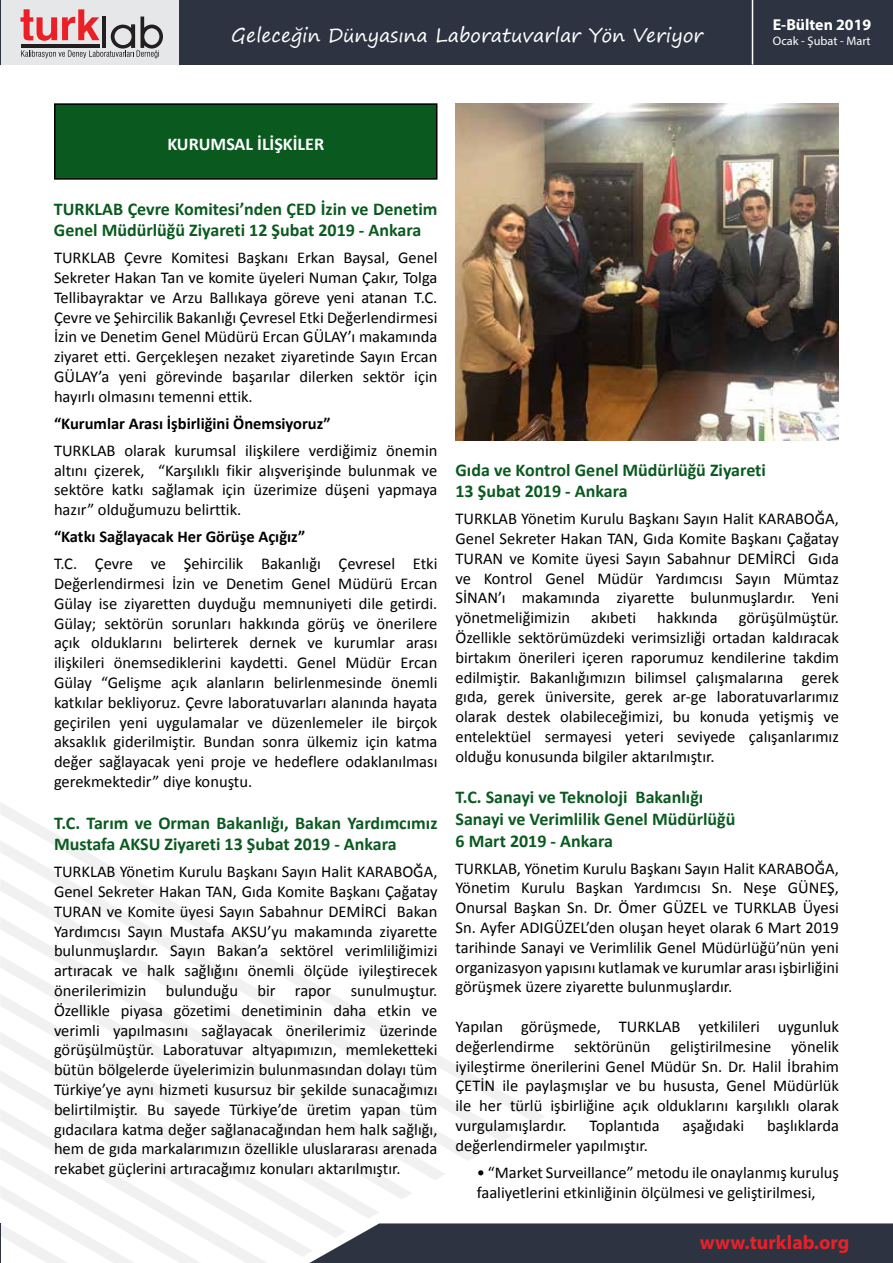
<style>
.page{position:relative;width:893px;height:1263px;background:#fff}
.page>*{position:absolute;margin:0;border:0;box-sizing:border-box;transform-origin:0 0}
.t1{font:700 19.8px "Myriad Pro";color:#eb2027}
.t2{font:19.2px "Segoe Print";color:#fff}
.t3{font:700 18px/21.6px "Calibri";color:#0a5a1f}
.t4{font:700 18px "Calibri";color:#fff}
.t5{font:16.5px/19.8px "Calibri";color:#000;text-align:justify}
.t6{font:700 16.5px "Calibri";color:#000}
.t7{font:700 15.9px "Myriad Pro";color:#fff}
.t8{font:12.3px "Myriad Pro";color:#fff}
</style>
<div class="page">
<div style="left:0;top:0;width:183px;height:65px;background:#e6e7e8"></div>
<div style="left:309px;top:1223px;width:584px;height:40px;background:#2d3341"></div>
<div style="left:179px;top:0;width:714px;height:65px;background:#2d3341"></div>
<svg style="left:21px;top:9px;width:142px;height:49px"></svg>
<svg style="left:0;top:1257px;width:266px;height:6px"></svg>
<svg style="left:0;top:1238px;width:313px;height:19px"></svg>
<svg style="left:0;top:1218px;width:346px;height:20px"></svg>
<svg style="left:4px;top:1199px;width:375px;height:19px"></svg>
<svg style="left:0;top:1180px;width:412px;height:19px"></svg>
<svg style="left:4px;top:1161px;width:441px;height:19px"></svg>
<svg style="left:0;top:1142px;width:478px;height:19px"></svg>
<svg style="left:5px;top:1123px;width:506px;height:19px"></svg>
<svg style="left:0;top:803px;width:545px;height:320px"></svg>
<hr style="left:752px;top:0;width:1px;height:65px;background:#fff">
<div style="left:55px;top:104px;width:382px;height:75px;background:#0a5a1f"></div>
<div style="left:54px;top:103px;width:383px;height:77px;border:2px solid #000"></div>
<img style="left:455px;top:103px;width:384px;height:338px">
<p class="t2" style="left:231px;top:18px;width:474px">Geleceğin Dünyasına Laboratuvarlar Yön Veriyor</p>
<p class="t4" style="left:167px;top:132px;width:158px">KURUMSAL İLİŞKİLER</p>
<p class="t7" style="left:773px;top:14px;width:100px">E-Bülten 2019</p>
<p class="t8" style="left:773px;top:33px;width:99px">Ocak - Şubat - Mart</p>
<p class="t3" style="left:54px;top:198px;width:385px">TURKLAB Çevre Komitesi’nden ÇED İzin ve Denetim<br>Genel Müdürlüğü Ziyareti 12 Şubat 2019 - Ankara</p>
<p class="t5" style="left:54px;top:248px;width:385px">TURKLAB Çevre Komitesi Başkanı Erkan Baysal, Genel Sekreter Hakan Tan ve komite üyeleri Numan Çakır, Tolga Tellibayraktar ve Arzu Ballıkaya göreve yeni atanan T.C.<br>Çevre ve Şehircilik Bakanlığı Çevresel Etki Değerlendirmesi İzin ve Denetim Genel Müdürü Ercan GÜLAY’ı makamında ziyaret etti. Gerçekleşen nezaket ziyaretinde Sayın Ercan GÜLAY’a yeni görevinde başarılar dilerken sektör için hayırlı olmasını temenni ettik.</p>
<p class="t6" style="left:54px;top:413px;width:278px">“Kurumlar Arası İşbirliğini Önemsiyoruz”</p>
<p class="t5" style="left:54px;top:440px;width:385px">TURKLAB olarak kurumsal ilişkilere verdiğimiz önemin altını çizerek, “Karşılıklı fikir alışverişinde bulunmak ve sektöre katkı sağlamak için üzerimize düşeni yapmaya hazır” olduğumuzu belirttik.</p>
<p class="t6" style="left:54px;top:526px;width:253px">“Katkı Sağlayacak Her Görüşe Açığız”</p>
<p class="t5" style="left:54px;top:554px;width:385px">T.C. Çevre ve Şehircilik Bakanlığı Çevresel Etki Değerlendirmesi İzin ve Denetim Genel Müdürü Ercan Gülay ise ziyaretten duyduğu memnuniyeti dile getirdi.<br>Gülay; sektörün sorunları hakkında görüş ve önerilere açık olduklarını belirterek dernek ve kurumlar arası ilişkileri önemsediklerini kaydetti. Genel Müdür Ercan Gülay “Gelişme açık alanların belirlenmesinde önemli katkılar bekliyoruz. Çevre laboratuvarları alanında hayata geçirilen yeni uygulamalar ve düzenlemeler ile birçok aksaklık giderilmiştir. Bundan sonra ülkemiz için katma değer sağlayacak yeni proje ve hedeflere odaklanılması gerekmektedir” diye konuştu.</p>
<p class="t3" style="left:54px;top:812px;width:385px">T.C. Tarım ve Orman Bakanlığı, Bakan Yardımcımız<br>Mustafa AKSU Ziyareti 13 Şubat 2019 - Ankara</p>
<p class="t5" style="left:54px;top:862px;width:385px">TURKLAB Yönetim Kurulu Başkanı Sayın Halit KARABOĞA, Genel Sekreter Hakan TAN, Gıda Komite Başkanı Çağatay TURAN ve Komite üyesi Sayın Sabahnur DEMİRCİ Bakan Yardımcısı Sayın Mustafa AKSU’yu makamında ziyarette bulunmuşlardır. Sayın Bakan’a sektörel verimliliğimizi artıracak ve halk sağlığını önemli ölçüde iyileştirecek önerilerimizin bulunduğu bir rapor sunulmuştur.<br>Özellikle piyasa gözetimi denetiminin daha etkin ve verimli yapılmasını sağlayacak önerilerimiz üzerinde görüşülmüştür. Laboratuvar altyapımızın, memleketteki bütün bölgelerde üyelerimizin bulunmasından dolayı tüm Türkiye’ye aynı hizmeti kusursuz bir şekilde sunacağımızı belirtilmiştir. Bu sayede Türkiye’de üretim yapan tüm gıdacılara katma değer sağlanacağından hem halk sağlığı, hem de gıda markalarımızın özellikle uluslararası arenada rekabet güçlerini artıracağımız konuları aktarılmıştır.</p>
<p class="t3" style="left:455px;top:459px;width:312px">Gıda ve Kontrol Genel Müdürlüğü Ziyareti<br>13 Şubat 2019 - Ankara</p>
<p class="t5" style="left:455px;top:509px;width:385px">TURKLAB Yönetim Kurulu Başkanı Sayın Halit KARABOĞA, Genel Sekreter Hakan TAN, Gıda Komite Başkanı Çağatay TURAN ve Komite üyesi Sayın Sabahnur DEMİRCİ Gıda ve Kontrol Genel Müdür Yardımcısı Sayın Mümtaz SİNAN’ı makamında ziyarette bulunmuşlardır. Yeni yönetmeliğimizin</p>
<p class="t5" style="left:455px;top:608px;width:385px;text-indent:283px">görüşülmüştür.<br>Özellikle sektörümüzdeki verimsizliği ortadan kaldıracak birtakım önerileri içeren raporumuz kendilerine takdim edilmiştir. Bakanlığımızın bilimsel çalışmalarına gerek gıda, gerek üniversite, gerek ar-ge laboratuvarlarımız olarak destek olabileceğimizi, bu konuda yetişmiş ve entelektüel sermayesi yeteri seviyede çalışanlarımız olduğu konusunda bilgiler aktarılmıştır.</p>
<p class="t3" style="left:455px;top:786px;width:281px">T.C. Sanayi ve Teknoloji Bakanlığı<br>Sanayi ve Verimlilik Genel Müdürlüğü<br>6 Mart 2019 - Ankara</p>
<p class="t5" style="left:455px;top:858px;width:385px">TURKLAB, Yönetim Kurulu Başkanı Sayın Halit KARABOĞA, Yönetim Kurulu Başkan Yardımcısı Sn. Neşe GÜNEŞ, Onursal Başkan Sn. Dr. Ömer GÜZEL ve TURKLAB Üyesi Sn. Ayfer ADIGÜZEL’den oluşan heyet olarak 6 Mart 2019 tarihinde Sanayi ve Verimlilik Genel Müdürlüğü’nün yeni organizasyon yapısını kutlamak ve kurumlar arası işbirliğini görüşmek üzere ziyarette bulunmuşlardır.</p>
<p class="t5" style="left:455px;top:1016px;width:385px">Yapılan görüşmede, TURKLAB yetkilileri uygunluk değerlendirme sektörünün geliştirilmesine yönelik iyileştirme önerilerini Genel Müdür Sn. Dr. Halil İbrahim ÇETİN ile paylaşmışlar ve bu hususta, Genel Müdürlük ile her türlü işbirliğine açık olduklarını karşılıklı olarak vurgulamışlardır.</p>
<p class="t5" style="left:591px;top:608px;width:47px">akıbeti</p>
<p class="t5" style="left:657px;top:608px;width:62px">hakkında</p>
<p class="t5" style="left:589px;top:1115px;width:72px">Toplantıda</p>
<p class="t5" style="left:682px;top:1115px;width:63px">aşağıdaki</p>
<p class="t5" style="left:767px;top:1115px;width:73px">başlıklarda</p>
<p class="t5" style="left:455px;top:1135px;width:194px">değerlendirmeler yapılmıştır.</p>
<p class="t5" style="left:477px;top:1162px;width:364px">• “Market Surveillance” metodu ile onaylanmış kuruluş faaliyetlerini etkinliğinin ölçülmesi ve geliştirilmesi,</p>
<p class="t1" style="left:700px;top:1229px;width:151px">www.turklab.org</p>
</div>
